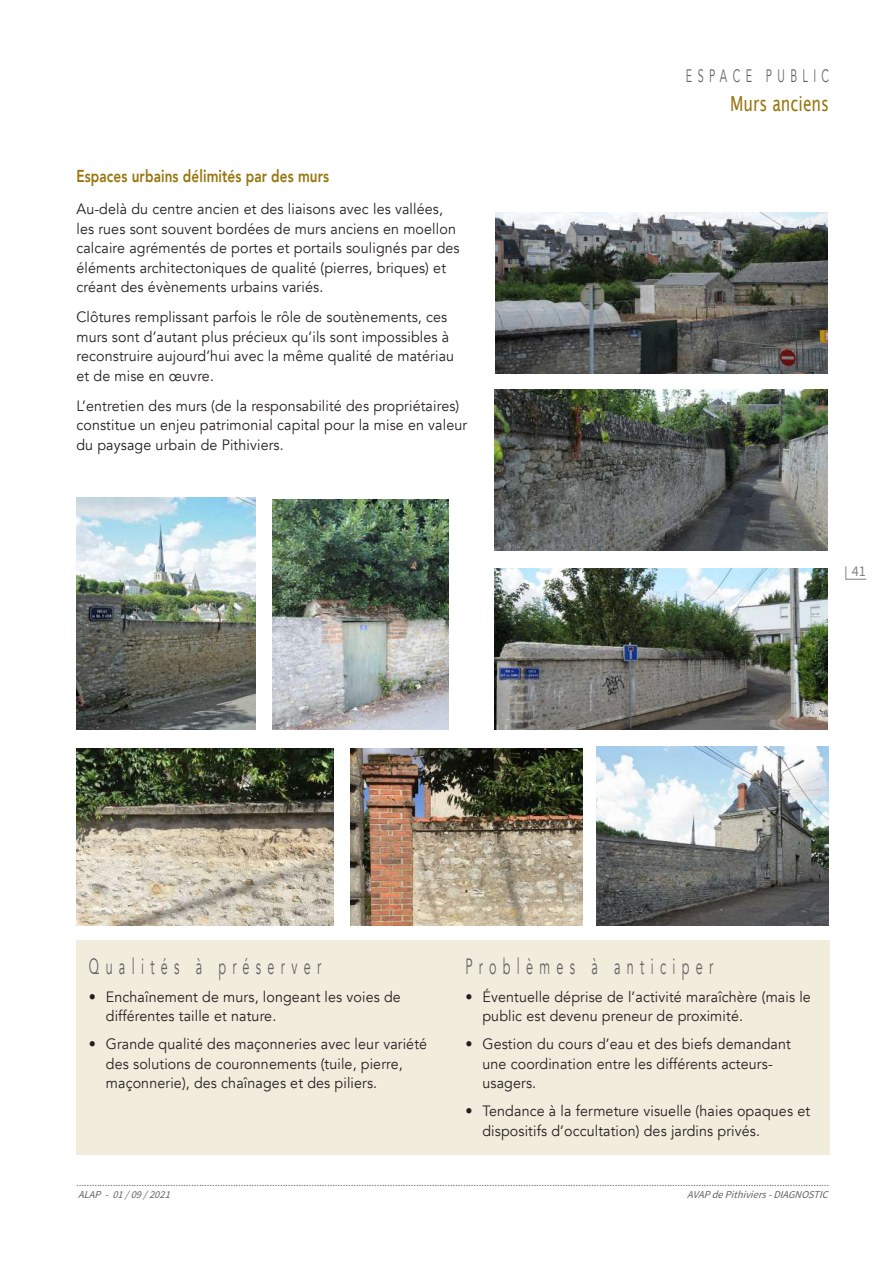
<style>
.page{position:relative;width:893px;height:1263px;background:#fff}
.page>*{position:absolute;margin:0;border:0;box-sizing:border-box;transform-origin:0 0}
.t1{font:22.05px "Avenir";letter-spacing:.5em;color:#636366;scale:.57 1}
.t2{font:20.7px "Lucida Sans";color:#97750d;scale:.75 1}
.t3{font:18px "Avenir";letter-spacing:.5em;color:#636366;scale:.6 1}
.t4{font:800 17.25px "Avenir";letter-spacing:.01em;color:#97750d;scale:.78 1}
.t5{font:15px/19.5px "Avenir";letter-spacing:.01em;color:#231f20;scale:.95 1}
.t6{font:15px "Source Sans Pro";color:#808285;scale:.95 1}
.t7{font:italic 10.5px/12.6px "Source Sans Pro";color:#636366}
</style>
<div class="page">
<svg style="left:845px;top:566px;width:22px;height:14px"></svg>
<img style="left:597px;top:746px;width:231px;height:179px">
<img style="left:77px;top:749px;width:257px;height:176px">
<img style="left:494px;top:569px;width:333px;height:161px">
<img style="left:495px;top:213px;width:332px;height:160px">
<img style="left:494px;top:390px;width:333px;height:160px">
<img style="left:350px;top:749px;width:232px;height:176px">
<img style="left:77px;top:497px;width:179px;height:233px">
<img style="left:273px;top:499px;width:176px;height:231px">
<div style="left:76px;top:940px;width:753px;height:214px;background:#f2ecdd"></div>
<p class="t4" style="left:76px;top:162px;width:326px">Espaces urbains délimités par des murs</p>
<p class="t5" style="left:76px;top:199px;width:405px">Au-delà du centre ancien et des liaisons avec les vallées, les rues sont souvent bordées de murs anciens en moellon calcaire agrémentés de portes et portails soulignés par des éléments architectoniques de qualité (pierres, briques) et créant des évènements urbains variés.</p>
<p class="t5" style="left:76px;top:308px;width:399px">Clôtures remplissant parfois le rôle de soutènements, ces murs sont d’autant plus précieux qu’ils sont impossibles à reconstruire aujourd’hui avec la même qualité de matériau et de mise en œuvre.</p>
<p class="t5" style="left:76px;top:396px;width:413px">L’entretien des murs (de la responsabilité des propriétaires) constitue un enjeu patrimonial capital pour la mise en valeur du paysage urbain de Pithiviers.</p>
<p class="t3" style="left:686px;top:65px;width:240px">ESPACE PUBLIC</p>
<h2 class="t2" style="left:730px;top:92px;width:134px">Murs anciens</h2>
<p class="t6" style="left:852px;top:562px;width:16px">41</p>
<h1 class="t1" style="left:89px;top:953px;width:409px">Qualités à préserver</h1>
<p class="t5" style="left:106px;top:987px;width:312px;text-indent:-17px">• Enchaînement de murs, longeant les voies de différentes taille et nature.</p>
<p class="t5" style="left:106px;top:1034px;width:340px;text-indent:-17px">• Grande qualité des maçonneries avec leur variété des solutions de couronnements (tuile, pierre, maçonnerie), des chaînages et des piliers.</p>
<h1 class="t1" style="left:465px;top:953px;width:436px">Problèmes à anticiper</h1>
<p class="t5" style="left:482px;top:987px;width:347px;text-indent:-17px">• Éventuelle déprise de l’activité maraîchère (mais le public est devenu preneur de proximité.</p>
<p class="t5" style="left:482px;top:1034px;width:326px;text-indent:-17px">• Gestion du cours d’eau et des biefs demandant une coordination entre les différents acteurs&shy;usagers.</p>
<p class="t5" style="left:482px;top:1101px;width:346px;text-indent:-17px">• Tendance à la fermeture visuelle (haies opaques et dispositifs d’occultation) des jardins privés.</p>
<p class="t7" style="left:76px;top:1176px;width:758px">................................................................................................................................................................................................................................................................................................<br>ALAP - 01/09/2021</p>
<p class="t7" style="left:687px;top:1189px;width:146px">AVAPdePithiviers-DIAGNOSTIC</p>
</div>
